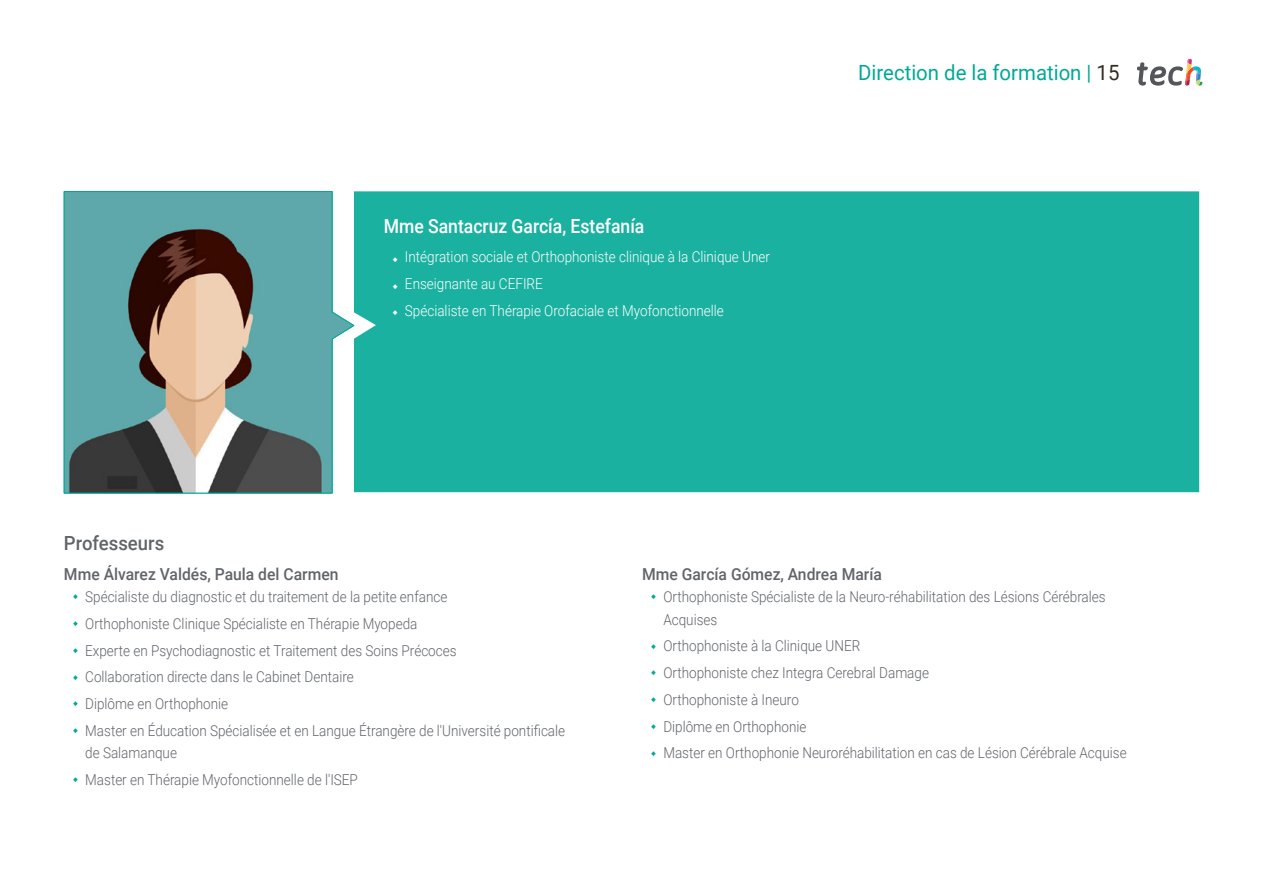
<style>
.page{position:relative;width:1263px;height:893px;background:#fff}
.page>*{position:absolute;margin:0;border:0;box-sizing:border-box;transform-origin:0 0}
.t1{font:21px "Roboto";color:#00a996}
.t2{font:500 19.5px "Roboto";color:#fff;scale:.9 1}
.t3{font:500 19.5px "Roboto";color:#61646a;scale:.95 1}
.t4{font:500 16.5px "Roboto";color:#61646a;scale:.95 1}
.t5{font:300 15px/26.7px "Roboto";color:#61646a;scale:.9 1}
.t6{font:300 15px/26.7px "Roboto";color:#fff;scale:.9 1}
.s1{color:#312e20}
</style>
<div class="page">
<svg style="left:1137px;top:59px;width:65px;height:27px"></svg>
<div style="left:354px;top:191px;width:845px;height:301px;background:#1ab1a0"></div>
<svg style="left:64px;top:191px;width:290px;height:302px;background:#779793"></svg>
<svg style="left:393px;top:257px;width:4px;height:5px"></svg>
<svg style="left:393px;top:284px;width:4px;height:5px"></svg>
<svg style="left:393px;top:310px;width:4px;height:5px"></svg>
<h2 class="t2" style="left:384px;top:212px;width:291px">Mme Santacruz García, Estefanía</h2>
<p class="t6" style="left:405px;top:243px;width:407px">Intégration sociale et Orthophoniste clinique à la Clinique Uner<br>Enseignante au CEFIRE<br>Spécialiste en Thérapie Orofaciale et Myofonctionnelle</p>
<h1 class="t1" style="left:858px;top:57px;width:263px">Direction de la formation | <span class="s1">15</span></h1>
<h2 class="t3" style="left:64px;top:530px;width:107px">Professeurs</h2>
<p class="t4" style="left:64px;top:562px;width:290px">Mme Álvarez Valdés, Paula del Carmen</p>
<p class="t5" style="left:85px;top:583px;width:535px">Spécialiste du diagnostic et du traitement de la petite enfance<br>Orthophoniste Clinique Spécialiste en Thérapie Myopeda<br>Experte en Psychodiagnostic et Traitement des Soins Précoces<br>Collaboration directe dans le Cabinet Dentaire<br>Diplôme en Orthophonie<br>Master en Éducation Spécialisée et en Langue Étrangère de l'Université pontificale</p>
<p class="t5" style="left:85px;top:739px;width:304px">de Salamanque<br>Master en Thérapie Myofonctionnelle de l'ISEP</p>
<p class="t4" style="left:642px;top:562px;width:254px">Mme García Gómez, Andrea María</p>
<p class="t5" style="left:663px;top:585px;width:493px;line-height:22.5px">Orthophoniste Spécialiste de la Neuro-réhabilitation des Lésions Cérébrales<br>Acquises</p>
<p class="t5" style="left:663px;top:632px;width:516px">Orthophoniste à la Clinique UNER<br>Orthophoniste chez Integra Cerebral Damage<br>Orthophoniste à Ineuro<br>Diplôme en Orthophonie<br>Master en Orthophonie Neuroréhabilitation en cas de Lésion Cérébrale Acquise</p>
</div>
